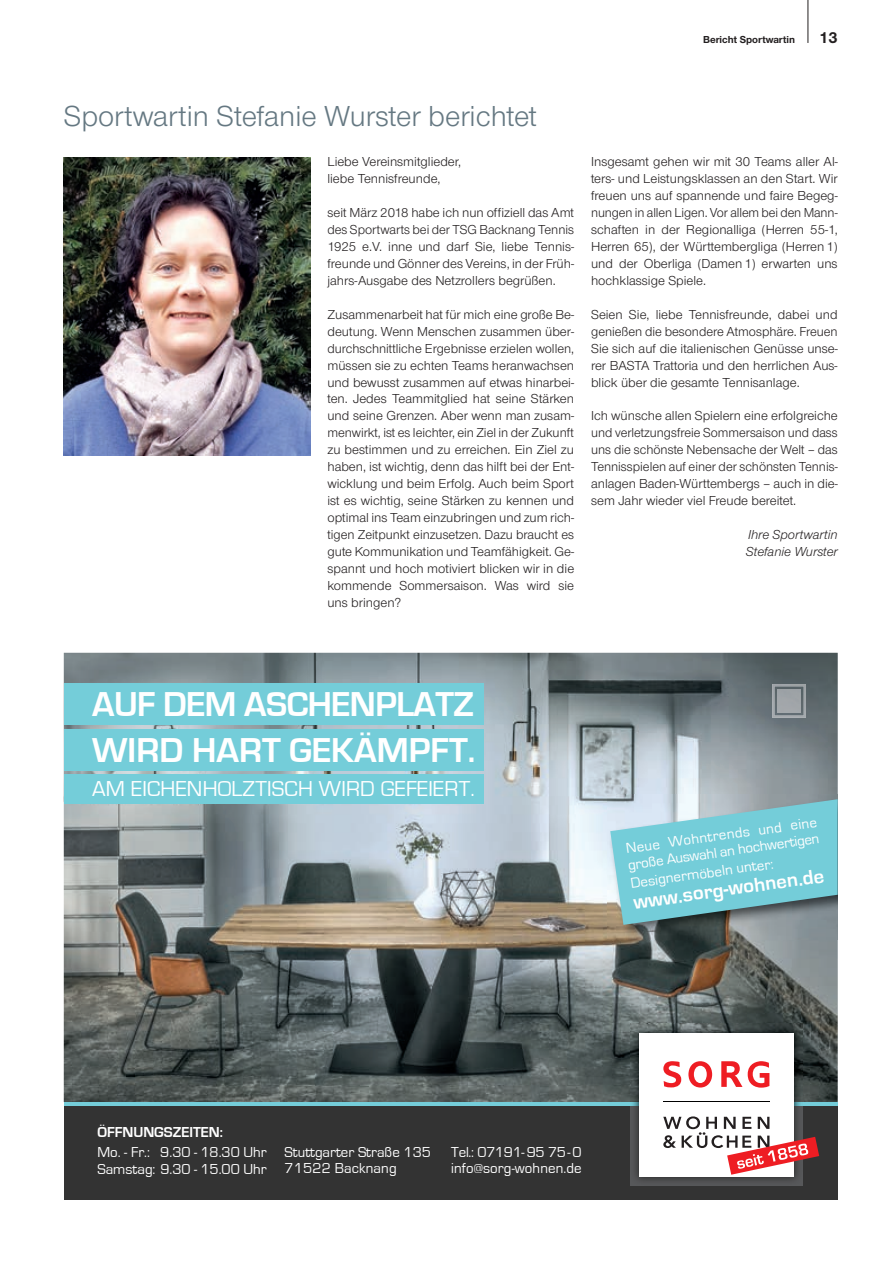
<style>
.page{position:relative;width:893px;height:1263px;background:#fff}
.page>*{position:absolute;margin:0;border:0;box-sizing:border-box;transform-origin:0 0}
.t1{font:700 35.55px/46.3px "Eurostile";letter-spacing:-.015em;color:#fff}
.t2{font:30px "Nimbus Sans Novus T";color:#657882}
.t3{font:22.2px "Eurostile";letter-spacing:.01em;color:#fff}
.t4{font:700 20.7px "Eurostile";color:#fff}
.t5{font:700 16.5px "Nimbus Sans Novus T";color:#231f20}
.t6{font:14.85px/16.6px "Eurostile";color:#fff}
.t7{font:700 14.85px "Eurostile";color:#fff}
.t8{font:13.5px/17px "Nimbus Sans Novus T";color:#231f20;text-align:justify}
.t9{font:italic 13.5px/17px "Nimbus Sans Novus T";color:#231f20}
.t10{font:700 10.5px "Nimbus Sans Novus T";color:#231f20}
</style>
<div class="page">
<img style="left:64px;top:157px;width:246px;height:298px">
<hr style="left:808px;top:0;width:1px;height:43px;background:#231f20">
<img style="left:64px;top:653px;width:774px;height:449px">
<div style="left:64px;top:1104px;width:774px;height:95px;background:#333"></div>
<hr style="left:64px;top:1102px;width:774px;height:4px;background:#74cdd9">
<img style="left:607px;top:794px;width:231px;height:145px">
<svg style="left:610px;top:799px;width:228px;height:126px;background:#7ec2cc"></svg>
<img style="left:772px;top:684px;width:34px;height:34px">
<img style="left:777px;top:689px;width:24px;height:24px">
<div style="left:64px;top:684px;width:419px;height:41px;background:#74cdd9"></div>
<div style="left:64px;top:729px;width:419px;height:41px;background:#74cdd9"></div>
<div style="left:64px;top:774px;width:419px;height:30px;background:#74cdd9"></div>
<img style="left:630px;top:1024px;width:172px;height:161px">
<div style="left:639px;top:1033px;width:154px;height:143px;background:#fff"></div>
<hr style="left:663px;top:1101px;width:106px;height:1px;background:#000">
<svg style="left:663px;top:1061px;width:18px;height:26px"></svg>
<svg style="left:748px;top:1061px;width:21px;height:26px"></svg>
<svg style="left:721px;top:1061px;width:21px;height:26px"></svg>
<svg style="left:688px;top:1061px;width:24px;height:26px"></svg>
<svg style="left:663px;top:1116px;width:156px;height:59px"></svg>
<p class="t10" style="left:703px;top:33px;width:94px">Bericht Sportwartin</p>
<p class="t5" style="left:819px;top:28px;width:20px">13</p>
<h2 class="t2" style="left:64px;top:99px;width:475px">Sportwartin Stefanie Wurster berichtet</h2>
<p class="t8" style="left:327px;top:153px;width:135px">Liebe Vereinsmitglieder, liebe Tennisfreunde,</p>
<p class="t8" style="left:327px;top:204px;width:248px">seit März 2018 habe ich nun offiziell das Amt des Sportwarts bei der TSG Backnang Tennis 1925 e.V. inne und darf Sie, liebe Tennis&shy;freunde und Gönner des Vereins, in der Früh&shy;jahrs-Ausgabe des Netzrollers begrüßen.</p>
<p class="t8" style="left:327px;top:306px;width:248px">Zusammenarbeit hat für mich eine große Be&shy;deutung. Wenn Menschen zusammen über&shy;durchschnittliche Ergebnisse erzielen wollen, müssen sie zu echten Teams heranwachsen und bewusst zusammen auf etwas hinarbei&shy;ten. Jedes Teammitglied hat seine Stärken und seine Grenzen. Aber wenn man zusam&shy;menwirkt, ist es leichter, ein Ziel in der Zukunft zu bestimmen und zu erreichen. Ein Ziel zu haben, ist wichtig, denn das hilft bei der Ent&shy;wicklung und beim Erfolg. Auch beim Sport ist es wichtig, seine Stärken zu kennen und optimal ins Team einzubringen und zum rich&shy;tigen Zeitpunkt einzusetzen. Dazu braucht es gute Kommunikation und Teamfähigkeit. Ge&shy;spannt und hoch motiviert blicken wir in die kommende Sommersaison. Was wird sie uns bringen?</p>
<p class="t8" style="left:591px;top:153px;width:248px">Insgesamt gehen wir mit 30 Teams aller Al&shy;ters- und Leistungsklassen an den Start. Wir freuen uns auf spannende und faire Begeg&shy;nungen in allen Ligen. Vor allem bei den Mann - schaften in der Regionalliga (Herren 55-1, Herren 65), der Württembergliga (Herren 1) und der Oberliga (Damen 1) erwarten uns hochklassige Spiele.</p>
<p class="t8" style="left:591px;top:306px;width:248px">Seien Sie, liebe Tennisfreunde, dabei und genießen die besondere Atmosphäre. Freuen Sie sich auf die italienischen Genüsse unse&shy;rer BASTA Trattoria und den herrlichen Aus&shy;blick über die gesamte Tennisanlage.</p>
<p class="t8" style="left:591px;top:407px;width:248px">Ich wünsche allen Spielern eine erfolgreiche und verletzungsfreie Sommersaison und dass uns die schönste Nebensache der Welt – das Tennisspielen auf einer der schönsten Tennis - anlagen Baden-Württembergs – auch in die&shy;sem Jahr wieder viel Freude bereitet.</p>
<p class="t9" style="left:746px;top:526px;width:93px">Ihre Sportwartin<br>Stefanie Wurster</p>
<h1 class="t1" style="left:92px;top:682px;width:385px">AUF DEM ASCHENPLATZ<br>WIRD HART GEKÄMPFT.</h1>
<h3 class="t3" style="left:92px;top:776px;width:384px">AM EICHENHOLZTISCH WIRD GEFEIERT.</h3>
<p class="t6" style="left:625px;top:841px;width:194px;rotate:-8deg">Neue Wohntrends und eine große Auswahl an hochwertigen</p>
<p class="t6" style="left:630px;top:875px;width:145px;rotate:-8deg">Designermöbeln unter:</p>
<h3 class="t4" style="left:632px;top:891px;width:194px;rotate:-8deg">www.sorg-wohnen.de</h3>
<p class="t7" style="left:97px;top:1124px;width:127px">ÖFFNUNGSZEITEN:</p>
<p class="t6" style="left:97px;top:1144px;width:171px">Mo. - Fr.: 9.30 - 18.30 Uhr<br>Samstag: 9.30 - 15.00 Uhr</p>
<p class="t6" style="left:451px;top:1144px;width:132px">Tel.: 07191- 95 75 - 0 info@sorg-wohnen.de</p>
<p class="t6" style="left:285px;top:1144px;width:148px">Stuttgarter Straße 135<br>71522 Backnang</p>
</div>
